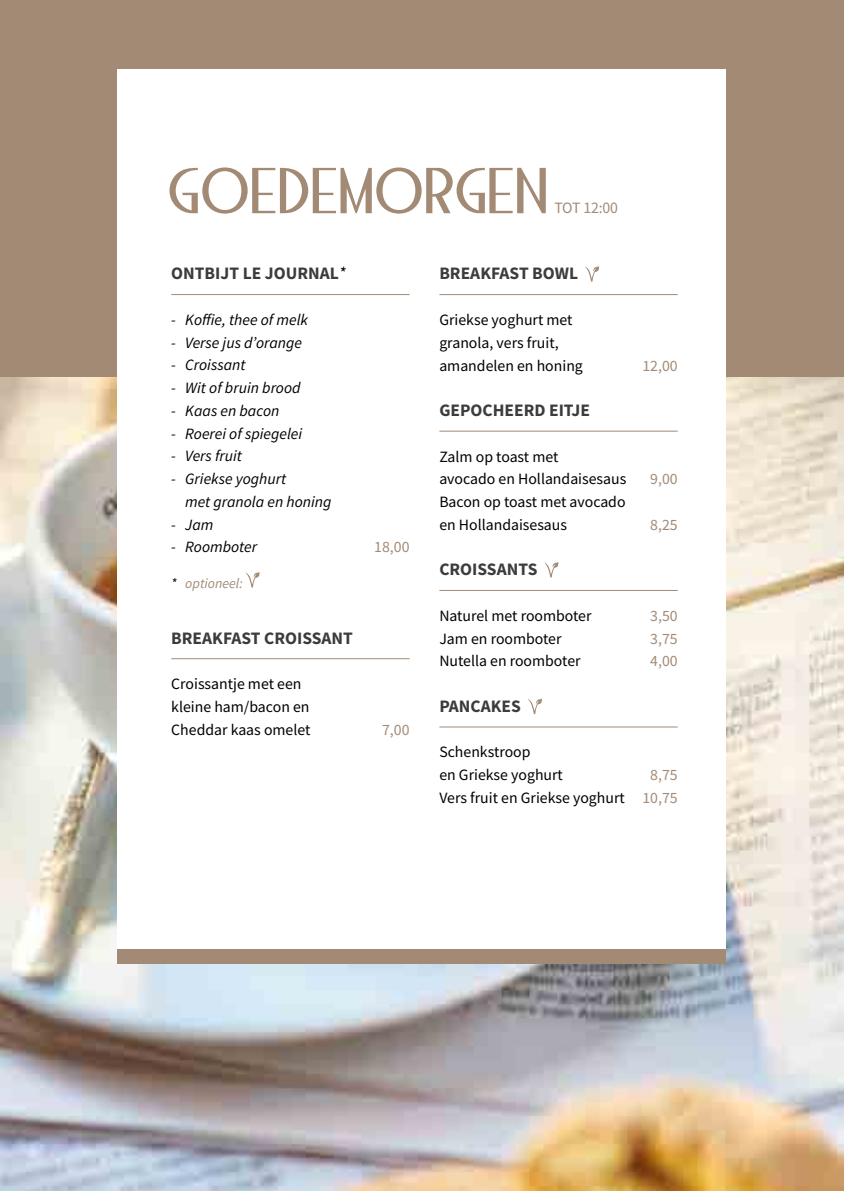
<style>
.page{position:relative;width:844px;height:1191px;background:#fff}
.page>*{position:absolute;margin:0;border:0;box-sizing:border-box;transform-origin:0 0}
.t1{font:64.75px "Bandoengsche DEMO";letter-spacing:-.01em;color:#a38a75}
.t2{font:700 17.5px "Source Sans Pro";color:#3c3c3b}
.t3{font:15.75px/22.8px "Source Sans Pro";color:#000}
.t4{font:italic 15.75px/22.8px "Source Sans Pro";color:#000}
.t5{font:15.75px "Source Sans Pro";color:#a38a75}
.t6{font:italic 14px "Source Sans Pro";color:#a38a75}
.s1{font-weight:400;font-style:italic;color:#000}
.s2{color:#000}
.s3{color:#a38a75}
</style>
<div class="page">
<div style="left:0;top:0;width:843px;height:411px;background:#a38a75"></div>
<img style="left:0;top:377px;width:843px;height:814px">
<div style="left:118px;top:69px;width:608px;height:887px;background:#fff"></div>
<div style="left:118px;top:949px;width:608px;height:15px;background:#a38a75"></div>
<hr style="left:171px;top:294px;width:238px;height:1px;background:#a38a75">
<hr style="left:171px;top:658px;width:238px;height:1px;background:#a38a75">
<svg style="left:245px;top:572px;width:15px;height:15px"></svg>
<hr style="left:439px;top:294px;width:238px;height:1px;background:#a38a75">
<hr style="left:439px;top:431px;width:238px;height:1px;background:#a38a75">
<hr style="left:439px;top:590px;width:238px;height:1px;background:#a38a75">
<hr style="left:439px;top:726px;width:238px;height:1px;background:#a38a75">
<svg style="left:585px;top:266px;width:14px;height:16px"></svg>
<svg style="left:544px;top:562px;width:14px;height:15px"></svg>
<svg style="left:528px;top:698px;width:14px;height:16px"></svg>
<h1 class="t1" style="left:167px;top:153px;width:383px">GOEDEMORGEN</h1>
<p class="t5" style="left:554px;top:198px;width:65px">TOT 12:00</p>
<p class="t2" style="left:171px;top:262px;width:176px">ONTBIJT LE JOURNAL<span class="s1">*</span></p>
<p class="t4" style="left:171px;top:308px;width:138px">- Koffie, thee of melk</p>
<p class="t4" style="left:171px;top:331px;width:132px">- Verse jus d’orange</p>
<p class="t4" style="left:171px;top:354px;width:76px">- Croissant</p>
<p class="t4" style="left:171px;top:376px;width:131px">- Wit of bruin brood</p>
<p class="t4" style="left:171px;top:399px;width:110px">- Kaas en bacon</p>
<p class="t4" style="left:171px;top:422px;width:132px">- Roerei of spiegelei</p>
<p class="t4" style="left:171px;top:445px;width:72px">- Vers fruit</p>
<p class="t4" style="left:185px;top:467px;width:148px;text-indent:-14px">- Griekse yoghurt<br>met granola en honing</p>
<p class="t4" style="left:171px;top:513px;width:44px">- Jam</p>
<p class="t4" style="left:171px;top:536px;width:87px">- Roomboter</p>
<p class="t5" style="left:374px;top:537px;width:37px">18,00</p>
<p class="t6" style="left:171px;top:574px;width:73px"><span class="s2">*</span> optioneel:</p>
<p class="t2" style="left:171px;top:626px;width:183px">BREAKFAST CROISSANT</p>
<p class="t3" style="left:171px;top:672px;width:141px">Croissantje met een kleine ham/bacon en<br>Cheddar kaas omelet</p>
<p class="t5" style="left:382px;top:719px;width:29px">7,00</p>
<p class="t2" style="left:439px;top:262px;width:140px">BREAKFAST BOWL</p>
<p class="t3" style="left:439px;top:308px;width:145px">Griekse yoghurt met granola, vers fruit, amandelen en honing</p>
<p class="t2" style="left:439px;top:398px;width:152px">GEPOCHEERD EITJE</p>
<p class="t3" style="left:439px;top:445px;width:188px">Zalm op toast met<br>avocado en Hollandaisesaus</p>
<p class="t3" style="left:439px;top:490px;width:188px">Bacon op toast met avocado en Hollandaisesaus</p>
<p class="t5" style="left:642px;top:355px;width:37px">12,00</p>
<p class="t5" style="left:650px;top:469px;width:29px">9,00</p>
<p class="t5" style="left:650px;top:514px;width:29px">8,25</p>
<p class="t2" style="left:439px;top:557px;width:99px">CROISSANTS</p>
<p class="t3" style="left:439px;top:604px;width:154px">Naturel met roomboter</p>
<p class="t5" style="left:650px;top:605px;width:29px">3,50</p>
<p class="t3" style="left:439px;top:627px;width:124px">Jam en roomboter</p>
<p class="t5" style="left:650px;top:628px;width:29px">3,75</p>
<p class="t3" style="left:439px;top:649px;width:143px">Nutella en roomboter</p>
<p class="t5" style="left:650px;top:651px;width:29px">4,00</p>
<p class="t2" style="left:439px;top:694px;width:83px">PANCAKES</p>
<p class="t3" style="left:439px;top:740px;width:125px">Schenkstroop<br>en Griekse yoghurt</p>
<p class="t3" style="left:439px;top:763px;width:240px;text-align:right"><span class="s3">8,75<br></span>Vers fruit en Griekse yoghurt <span class="s3">10,75</span></p>
</div>
